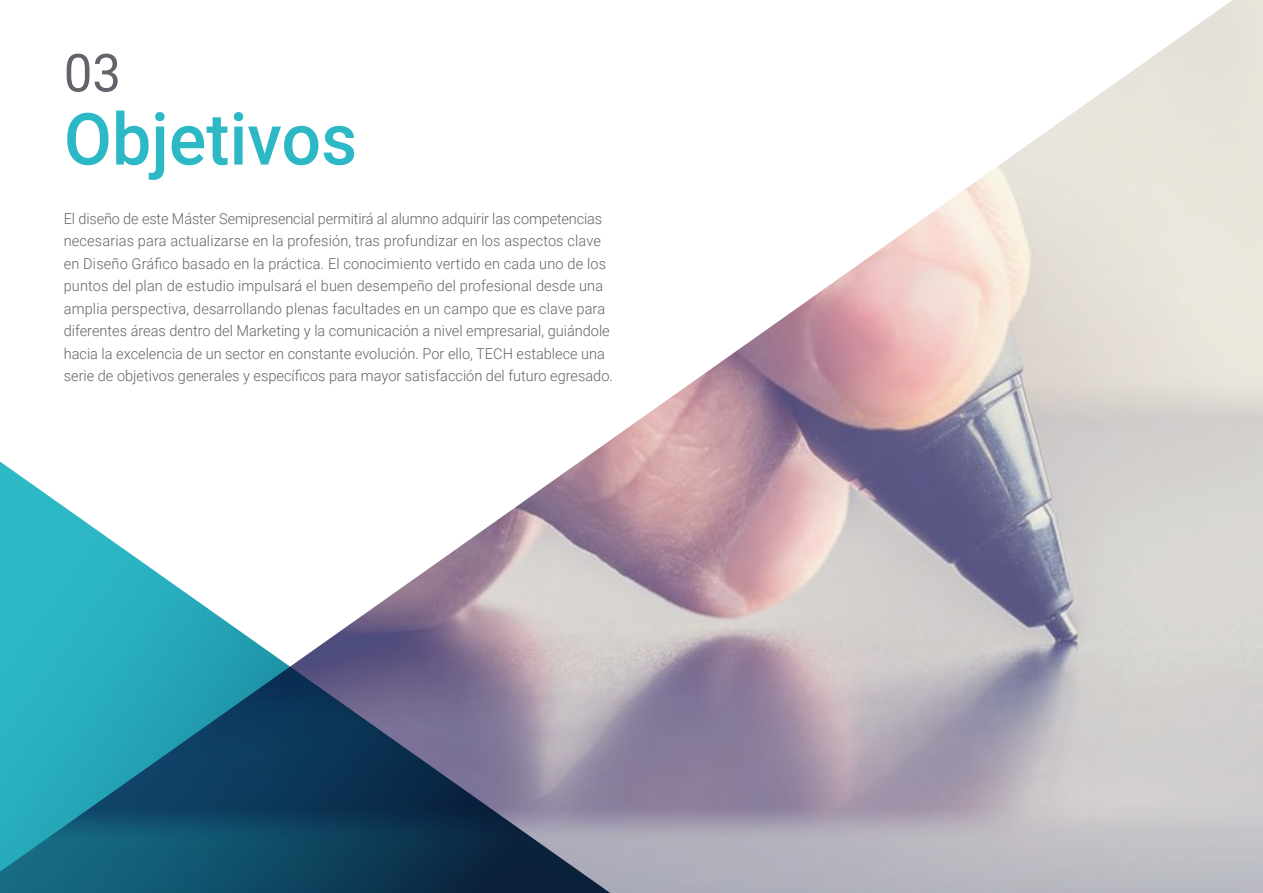
<style>
.page{position:relative;width:1263px;height:893px;background:#fff}
.page>*{position:absolute;margin:0;border:0;box-sizing:border-box;transform-origin:0 0}
.t1{font:500 72px "Roboto";color:#2db8c5}
.t2{font:52.5px "Roboto";color:#61646a}
.t3{font:300 15px/22.5px "Roboto";color:#61646a}
</style>
<div class="page">
<img style="left:602px;top:0;width:661px;height:893px">
<svg style="left:0;top:446px;width:640px;height:447px"></svg>
<h2 class="t2" style="left:64px;top:36px;width:59px">03</h2>
<h1 class="t1" style="left:64px;top:89px;width:295px">Objetivos</h1>
<p class="t3" style="left:64px;top:207px;width:551px">El diseño de este Máster Semipresencial permitirá al alumno adquirir las competencias necesarias para actualizarse en la profesión, tras profundizar en los aspectos clave en Diseño Gráfico basado en la práctica. El conocimiento vertido en cada uno de los puntos del plan de estudio impulsará el buen desempeño del profesional desde una amplia perspectiva, desarrollando plenas facultades en un campo que es clave para diferentes áreas dentro del Marketing y la comunicación a nivel empresarial, guiándole hacia la excelencia de un sector en constante evolución. Por ello, TECH establece una serie de objetivos generales y específicos para mayor satisfacción del futuro egresado.</p>
</div>
